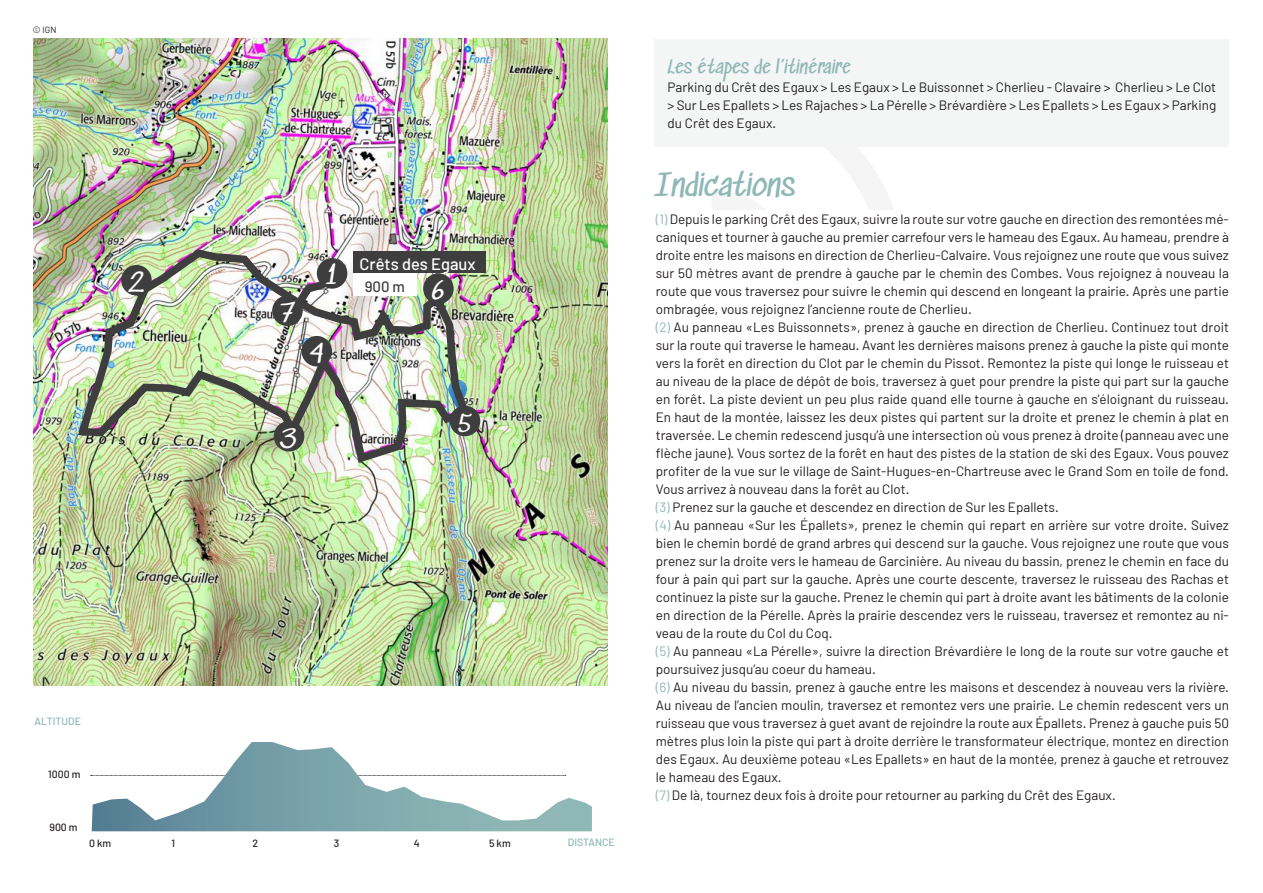
<style>
.page{position:relative;width:1263px;height:893px;background:#fff}
.page>*{position:absolute;margin:0;border:0;box-sizing:border-box;transform-origin:0 0}
.t1{font:30px "Sedgwick Ave";color:#8eb8b5}
.t2{font:25.5px "Sedgwick Ave";color:#fff}
.t3{font:18px "Sedgwick Ave";color:#8eb8b5}
.t4{font:500 16.5px "Barlow";color:#fff}
.t5{font:500 15px "Barlow";color:#3e3e3f}
.t6{font:13.5px/18px "Barlow";color:#231f20;text-align:justify}
.t7{font:500 10.5px "Barlow";color:#231f20}
.t8{font:500 10.5px "Barlow";color:#8eb8b5}
.t9{font:9px "Barlow";color:#231f20}
.s1{color:#8eb8b5}
</style>
<div class="page">
<img style="left:34px;top:39px;width:574px;height:646px">
<div style="left:353px;top:251px;width:133px;height:22px;background:#3e3e3f"></div>
<div style="left:655px;top:39px;width:574px;height:108px;background:#f4f5f5"></div>
<img style="left:73px;top:245px;width:401px;height:223px">
<div style="left:317px;top:258px;width:30px;height:31px;background:#3e3e3f;border-radius:50%"></div>
<div style="left:274px;top:421px;width:30px;height:30px;background:#3e3e3f;border-radius:50%"></div>
<div style="left:121px;top:265px;width:31px;height:30px;background:#3e3e3f;border-radius:50%"></div>
<div style="left:301px;top:336px;width:31px;height:30px;background:#3e3e3f;border-radius:50%"></div>
<div style="left:450px;top:406px;width:30px;height:30px;background:#3e3e3f;border-radius:50%"></div>
<div style="left:423px;top:273px;width:31px;height:31px;background:#3e3e3f;border-radius:50%"></div>
<div style="left:272px;top:295px;width:31px;height:31px;background:#3e3e3f;border-radius:50%"></div>
<svg style="left:91px;top:742px;width:501px;height:89px"></svg>
<p class="t9" style="left:33px;top:24px;width:25px">© IGN</p>
<p class="t2" style="left:128px;top:268px;width:18px">2</p>
<p class="t2" style="left:280px;top:299px;width:15px">7</p>
<p class="t2" style="left:325px;top:260px;width:13px">1</p>
<p class="t2" style="left:309px;top:339px;width:16px">4</p>
<p class="t2" style="left:281px;top:424px;width:17px">3</p>
<p class="t4" style="left:360px;top:254px;width:118px">Crêts des Egaux</p>
<p class="t5" style="left:365px;top:277px;width:42px">900 m</p>
<p class="t2" style="left:431px;top:277px;width:16px">6</p>
<p class="t2" style="left:458px;top:409px;width:15px">5</p>
<p class="t8" style="left:35px;top:715px;width:48px">ALTITUDE</p>
<p class="t7" style="left:48px;top:767px;width:34px">1000 m</p>
<p class="t7" style="left:49px;top:821px;width:30px">900 m</p>
<p class="t7" style="left:89px;top:836px;width:24px">0 km</p>
<p class="t7" style="left:171px;top:836px;width:5px">1</p>
<p class="t7" style="left:252px;top:836px;width:7px">2</p>
<p class="t7" style="left:334px;top:836px;width:7px">3</p>
<p class="t7" style="left:489px;top:837px;width:23px">5 km</p>
<p class="t8" style="left:568px;top:836px;width:48px">DISTANCE</p>
<p class="t7" style="left:414px;top:837px;width:7px">4</p>
<p class="t3" style="left:668px;top:57px;width:184px">Les étapes de l’itinéraire</p>
<p class="t6" style="left:668px;top:78px;width:550px">Parking du Crêt des Egaux &gt; Les Egaux &gt; Le Buissonnet &gt; Cherlieu - Clavaire &gt; Cherlieu &gt; Le Clot &gt; Sur Les Epallets &gt; Les Rajaches &gt; La Pérelle &gt; Brévardière &gt; Les Epallets &gt; Les Egaux &gt; Parking du Crêt des Egaux.</p>
<p class="t1" style="left:655px;top:169px;width:142px">Indications</p>
<p class="t6" style="left:656px;top:210px;width:575px"><span class="s1">(1)</span> Depuis le parking Crêt des Egaux, suivre la route sur votre gauche en direction des remontées mé&shy;caniques et tourner à gauche au premier carrefour vers le hameau des Egaux. Au hameau, prendre à droite entre les maisons en direction de Cherlieu-Calvaire. Vous rejoignez une route que vous suivez sur 50 mètres avant de prendre à gauche par le chemin des Combes. Vous rejoignez à nouveau la route que vous traversez pour suivre le chemin qui descend en longeant la prairie. Après une partie ombragée, vous rejoignez l’ancienne route de Cherlieu.</p>
<p class="t6" style="left:656px;top:318px;width:575px"><span class="s1">(2)</span> Au panneau «Les Buissonnets», prenez à gauche en direction de Cherlieu. Continuez tout droit sur la route qui traverse le hameau. Avant les dernières maisons prenez à gauche la piste qui monte vers la forêt en direction du Clot par le chemin du Pissot. Remontez la piste qui longe le ruisseau et au niveau de la place de dépôt de bois, traversez à guet pour prendre la piste qui part sur la gauche en forêt. La piste devient un peu plus raide quand elle tourne à gauche en s’éloignant du ruisseau.<br>En haut de la montée, laissez les deux pistes qui partent sur la droite et prenez le chemin à plat en traversée. Le chemin redescend jusqu’à une intersection où vous prenez à droite (panneau avec une flèche jaune). Vous sortez de la forêt en haut des pistes de la station de ski des Egaux. Vous pouvez profiter de la vue sur le village de Saint-Hugues-en-Chartreuse avec le Grand Som en toile de fond.<br>Vous arrivez à nouveau dans la forêt au Clot.</p>
<p class="t6" style="left:656px;top:498px;width:405px"><span class="s1">(3)</span> Prenez sur la gauche et descendez en direction de Sur les Epallets.</p>
<p class="t6" style="left:656px;top:516px;width:575px"><span class="s1">(4)</span> Au panneau «Sur les Épallets», prenez le chemin qui repart en arrière sur votre droite. Suivez bien le chemin bordé de grand arbres qui descend sur la gauche. Vous rejoignez une route que vous prenez sur la droite vers le hameau de Garcinière. Au niveau du bassin, prenez le chemin en face du four à pain qui part sur la gauche. Après une courte descente, traversez le ruisseau des Rachas et continuez la piste sur la gauche. Prenez le chemin qui part à droite avant les bâtiments de la colonie en direction de la Pérelle. Après la prairie descendez vers le ruisseau, traversez et remontez au ni&shy;veau de la route du Col du Coq.</p>
<p class="t6" style="left:656px;top:642px;width:575px"><span class="s1">(5)</span> Au panneau «La Pérelle», suivre la direction Brévardière le long de la route sur votre gauche et poursuivez jusqu’au coeur du hameau.</p>
<p class="t6" style="left:656px;top:678px;width:575px"><span class="s1">(6)</span> Au niveau du bassin, prenez à gauche entre les maisons et descendez à nouveau vers la rivière.<br>Au niveau de l’ancien moulin, traversez et remontez vers une prairie. Le chemin redescent vers un ruisseau que vous traversez à guet avant de rejoindre la route aux Épallets. Prenez à gauche puis 50 mètres plus loin la piste qui part à droite derrière le transformateur électrique, montez en direction des Egaux. Au deuxième poteau «Les Epallets» en haut de la montée, prenez à gauche et retrouvez le hameau des Egaux.</p>
<p class="t6" style="left:656px;top:786px;width:461px"><span class="s1">(7)</span> De là, tournez deux fois à droite pour retourner au parking du Crêt des Egaux.</p>
</div>
